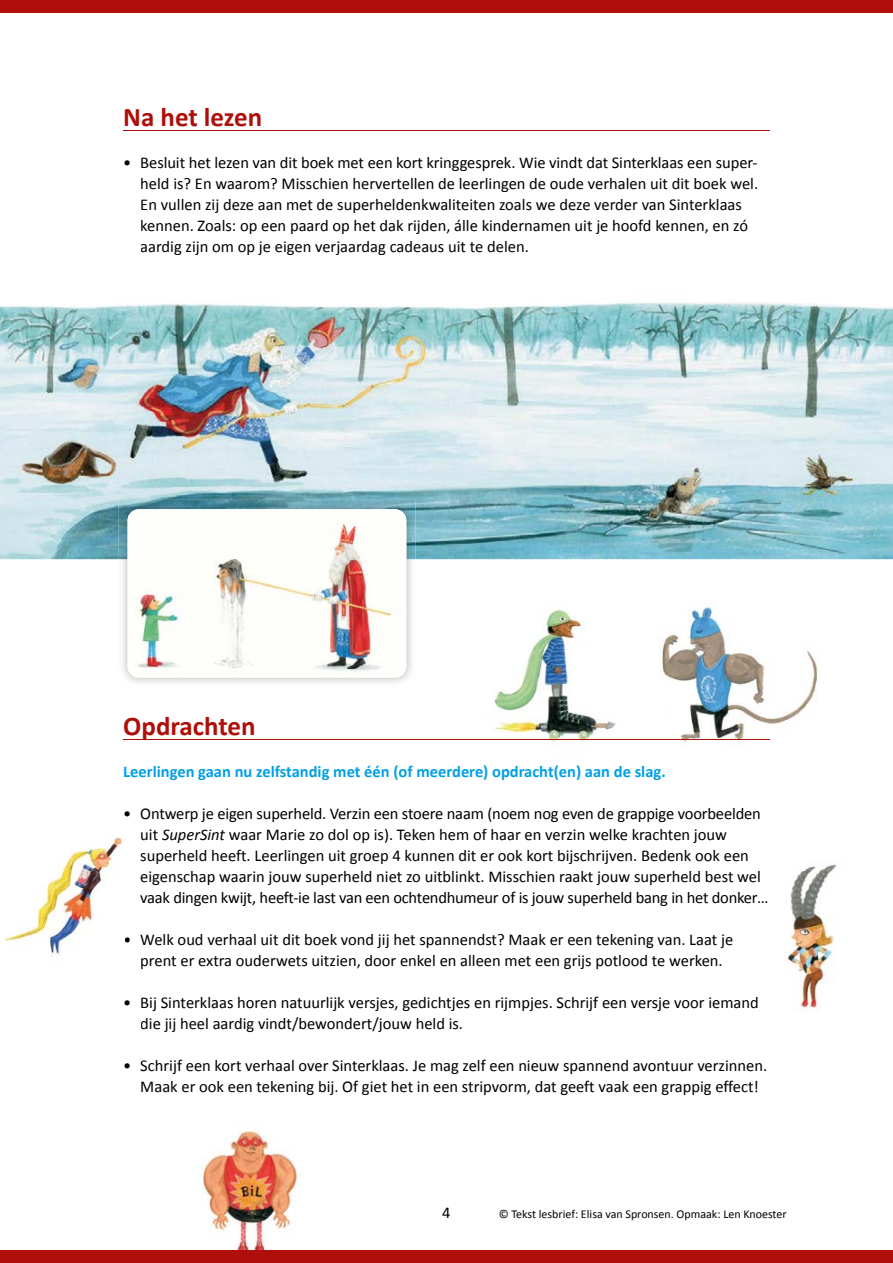
<style>
.page{position:relative;width:893px;height:1263px;background:#fff}
.page>*{position:absolute;margin:0;border:0;box-sizing:border-box;transform-origin:0 0}
.t1{font:700 27px "Calibri";color:#ae0f0a}
.t2{font:16.5px/21px "Calibri";color:#000}
.t3{font:700 16.5px "Calibri";color:#009fe3}
.t4{font:12px "Calibri";color:#000}
.s1{font-style:italic}
</style>
<div class="page">
<img style="left:486px;top:609px;width:130px;height:133px">
<img style="left:787px;top:864px;width:50px;height:145px">
<img style="left:662px;top:602px;width:156px;height:141px">
<hr style="left:123px;top:130px;width:647px;height:1px;background:#ae0f0a">
<hr style="left:123px;top:739px;width:647px;height:1px;background:#ae0f0a">
<img style="left:0;top:302px;width:893px;height:257px">
<img style="left:118px;top:500px;width:298px;height:183px">
<img style="left:128px;top:509px;width:278px;height:169px">
<img style="left:202px;top:1130px;width:100px;height:120px">
<img style="left:6px;top:834px;width:119px;height:123px">
<img style="left:125px;top:937px;width:4px;height:6px">
<div style="left:0;top:1250px;width:893px;height:13px;background:#ae0f0a"></div>
<div style="left:0;top:0;width:893px;height:13px;background:#ae0f0a"></div>
<h1 class="t1" style="left:123px;top:100px;width:140px">Na het lezen</h1>
<p class="t2" style="left:140px;top:152px;width:619px;text-indent:-17px">• Besluit het lezen van dit boek met een kort kringgesprek. Wie vindt dat Sinterklaas een super&shy;held is? En waarom? Misschien hervertellen de leerlingen de oude verhalen uit dit boek wel.<br>En vullen zij deze aan met de superheldenkwaliteiten zoals we deze verder van Sinterklaas kennen. Zoals: op een paard op het dak rijden, álle kindernamen uit je hoofd kennen, en zó aardig zijn om op je eigen verjaardag cadeaus uit te delen.</p>
<h1 class="t1" style="left:123px;top:709px;width:134px">Opdrachten</h1>
<p class="t3" style="left:123px;top:761px;width:544px">Leerlingen gaan nu zelfstandig met één (of meerdere) opdracht(en) aan de slag.</p>
<p class="t2" style="left:140px;top:803px;width:630px;text-indent:-17px">• Ontwerp je eigen superheld. Verzin een stoere naam (noem nog even de grappige voorbeelden uit <span class="s1">SuperSint</span> waar Marie zo dol op is). Teken hem of haar en verzin welke krachten jouw superheld heeft. Leerlingen uit groep 4 kunnen dit er ook kort bijschrijven. Bedenk ook een eigenschap waarin jouw superheld niet zo uitblinkt. Misschien raakt jouw superheld best wel vaak dingen kwijt, heeft-ie last van een ochtendhumeur of is jouw superheld bang in het donker…</p>
<p class="t2" style="left:123px;top:929px;width:611px;text-align:center">• Welk oud verhaal uit dit boek vond jij het spannendst? Maak er een tekening van. Laat je prent er extra ouderwets uitzien, door enkel en alleen met een grijs potlood te werken.</p>
<p class="t2" style="left:140px;top:992px;width:620px;text-indent:-17px">• Bij Sinterklaas horen natuurlijk versjes, gedichtjes en rijmpjes. Schrijf een versje voor iemand die jij heel aardig vindt/bewondert/jouw held is.</p>
<p class="t2" style="left:123px;top:1055px;width:645px;text-align:center">• Schrijf een kort verhaal over Sinterklaas. Je mag zelf een nieuw spannend avontuur verzinnen.<br>Maak er ook een tekening bij. Of giet het in een stripvorm, dat geeft vaak een grappig effect!</p>
<p class="t2" style="left:442px;top:1202px;width:10px">4</p>
<p class="t4" style="left:499px;top:1206px;width:289px">© Tekst lesbrief: Elisa van Spronsen. Opmaak: Len Knoester</p>
</div>
